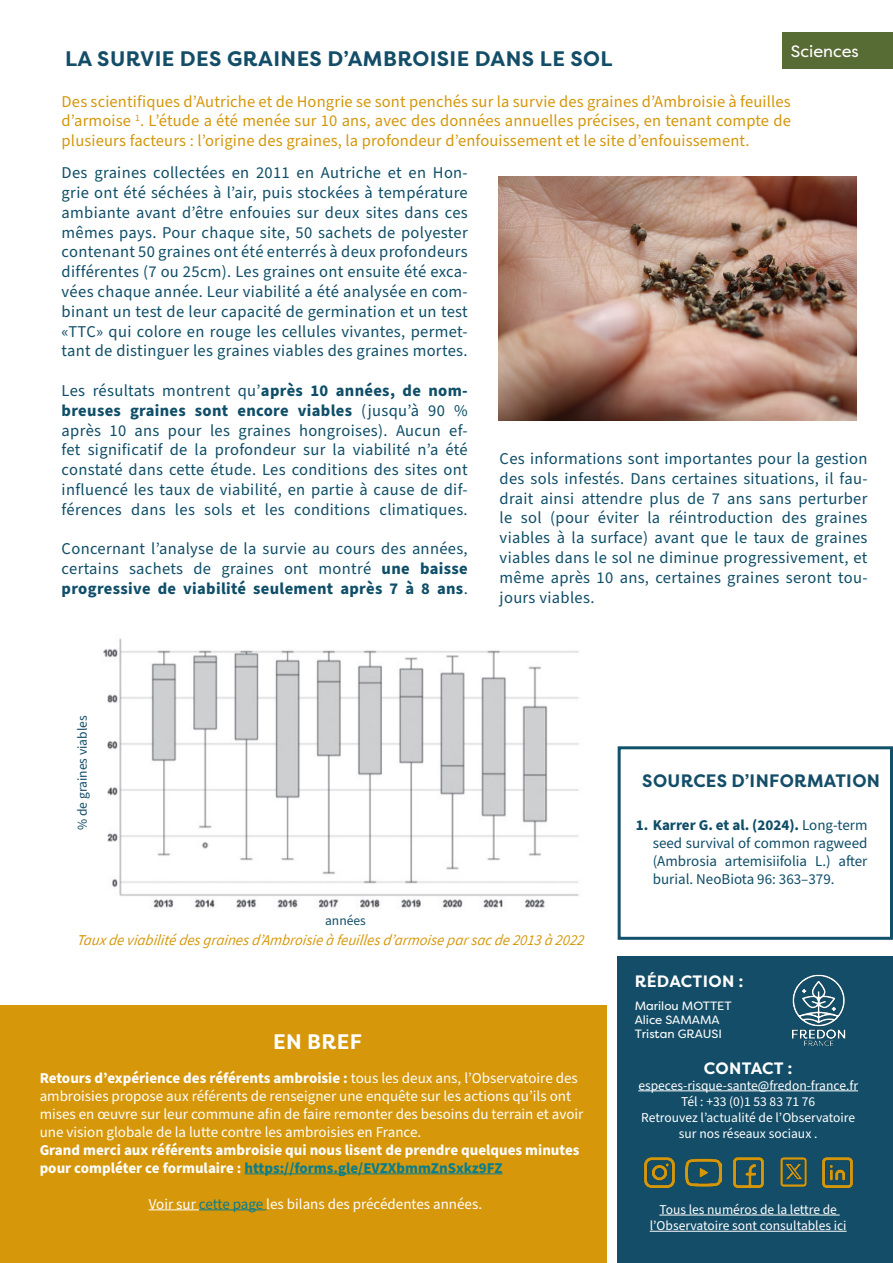
<style>
.page{position:relative;width:893px;height:1263px;background:#fff}
.page>*{position:absolute;margin:0;border:0;box-sizing:border-box;transform-origin:0 0}
.t1{font:700 21px "Filson Pro";letter-spacing:.02em;color:#134d67}
.t2{font:700 21px "Filson Pro";letter-spacing:.02em;color:#fff}
.t3{font:700 18px "Filson Pro";letter-spacing:.02em;color:#134d67}
.t4{font:16.5px/19.8px "Source Sans Pro";letter-spacing:.02em;color:#0f4e68;text-align:justify}
.t5{font:16.5px/19.8px "Source Sans Pro";letter-spacing:.01em;color:#d5970c;text-align:justify}
.t6{font:700 16.5px "Filson Pro";letter-spacing:.02em;color:#fff}
.t7{font:16.5px "Filson Pro";color:#fff}
.t8{font:15px/18px "Source Sans Pro";color:#fff}
.t9{font:700 15px/18px "Source Sans Pro";color:#fff}
.t10{font:15px/18px "Source Sans Pro";color:#0f4e68;text-align:justify}
.t11{font:italic 15px "Source Sans Pro";color:#d6970a}
.t12{font:13.5px/16.2px "Source Sans Pro";color:#fff;text-align:center}
.t13{font:13.5px "Source Sans Pro";color:#134d67}
.t14{font:12px/14.4px "Filson Pro";color:#fff}
.s1{font-weight:700}
.s2{color:#0a7d8d}
.s3{font-style:inherit}
</style>
<div class="page">
<div style="left:0;top:1006px;width:607px;height:257px;background:#d6970a"></div>
<div style="left:618px;top:957px;width:275px;height:306px;background:#134d67"></div>
<hr style="left:638px;top:1090px;width:220px;height:1px;background:#fff">
<img style="left:792px;top:974px;width:54px;height:73px">
<hr style="left:659px;top:1215px;width:181px;height:1px;background:#fff">
<hr style="left:650px;top:1231px;width:197px;height:1px;background:#fff">
<img style="left:644px;top:1157px;width:31px;height:31px">
<img style="left:686px;top:1158px;width:36px;height:29px">
<img style="left:733px;top:1157px;width:31px;height:31px">
<img style="left:780px;top:1157px;width:27px;height:30px">
<img style="left:822px;top:1157px;width:31px;height:31px">
<hr style="left:244px;top:1173px;width:258px;height:1px;background:#0a7d8d">
<hr style="left:149px;top:1209px;width:50px;height:1px;background:#fff">
<hr style="left:199px;top:1209px;width:67px;height:1px;background:#0a7d8d">
<div style="left:782px;top:33px;width:111px;height:36px;background:#576b35"></div>
<img style="left:103px;top:638px;width:476px;height:270px">
<div style="left:618px;top:746px;width:275px;height:194px;border:3px solid #115169"></div>
<img style="left:498px;top:176px;width:358px;height:245px">
<p class="t7" style="left:791px;top:40px;width:69px">Sciences</p>
<p class="t1" style="left:65px;top:46px;width:549px">LA SURVIE DES GRAINES D’AMBROISIE DANS LE SOL</p>
<p class="t5" style="left:62px;top:92px;width:731px">Des scientifiques d’Autriche et de Hongrie se sont penchés sur la survie des graines d’Ambroisie à feuilles d’armoise <sup>1</sup>. L’étude a été menée sur 10 ans, avec des données annuelles précises, en tenant compte de plusieurs facteurs : l’origine des graines, la profondeur d’enfouissement et le site d’enfouissement.</p>
<p class="t4" style="left:62px;top:163px;width:408px">Des graines collectées en 2011 en Autriche et en Hon&shy;grie ont été séchées à l’air, puis stockées à température ambiante avant d’être enfouies sur deux sites dans ces mêmes pays. Pour chaque site, 50 sachets de polyester contenant 50 graines ont été enterrés à deux profondeurs différentes (7 ou 25cm). Les graines ont ensuite été exca&shy;vées chaque année. Leur viabilité a été analysée en com&shy;binant un test de leur capacité de germination et un test «TTC» qui colore en rouge les cellules vivantes, permet&shy;tant de distinguer les graines viables des graines mortes.</p>
<p class="t4" style="left:62px;top:381px;width:408px">Les résultats montrent qu’<span class="s1">après 10 années, de nom&shy;breuses graines sont encore viables</span> (jusqu’à 90 % après 10 ans pour les graines hongroises). Aucun ef&shy;fet significatif de la profondeur sur la viabilité n’a été constaté dans cette étude. Les conditions des sites ont influencé les taux de viabilité, en partie à cause de dif&shy;férences dans les sols et les conditions climatiques.</p>
<p class="t4" style="left:62px;top:540px;width:408px">Concernant l’analyse de la survie au cours des années, certains sachets de graines ont montré <span class="s1">une baisse progressive de viabilité seulement après 7 à 8 ans</span>.</p>
<p class="t4" style="left:500px;top:449px;width:369px">Ces informations sont importantes pour la gestion des sols infestés. Dans certaines situations, il fau&shy;drait ainsi attendre plus de 7 ans sans perturber le sol (pour éviter la réintroduction des graines viables à la surface) avant que le taux de graines viables dans le sol ne diminue progressivement, et même après 10 ans, certaines graines seront tou&shy;jours viables.</p>
<p class="t13" style="left:73px;top:830px;width:116px;rotate:-90deg">% de graines viables</p>
<p class="t13" style="left:325px;top:911px;width:42px">années</p>
<p class="t11" style="left:77px;top:930px;width:510px">Taux de viabilité des graines d’Ambroisie à feuilles d’armoise par sac de 2013 à 2022</p>
<p class="t2" style="left:273px;top:1028px;width:90px">EN BREF</p>
<p class="t8" style="left:40px;top:1069px;width:545px"><span class="s1">Retours d’expérience des référents ambroisie :</span> tous les deux ans, l’Observatoire des ambroisies propose aux référents de renseigner une enquête sur les actions qu’ils ont mises en œuvre sur leur commune afin de faire remonter des besoins du terrain et avoir une vision globale de la lutte contre les ambroisies en France.</p>
<p class="t9" style="left:40px;top:1141px;width:541px">Grand merci aux référents ambroisie qui nous lisent de prendre quelques minutes pour compléter ce formulaire : <span class="s2">https://forms.gle/EVZXbmmZnSxkz9FZ</span></p>
<p class="t8" style="left:149px;top:1195px;width:335px">Voir sur <span class="s2">cette page</span> les bilans des précédentes années.</p>
<p class="t3" style="left:642px;top:769px;width:239px">SOURCES D’INFORMATION</p>
<p class="t10" style="left:653px;top:816px;width:216px;text-indent:-17px"><span class="s1">1. Karrer G. et al. (2024).</span> Long-term seed survival of common ragweed (Ambrosia artemisiifolia L.) after burial. NeoBiota 96: 363–379.</p>
<p class="t6" style="left:635px;top:970px;width:110px">RÉDACTION :</p>
<p class="t14" style="left:635px;top:998px;width:98px">Marilou MOTTET<br>Alice SAMAMA<br><span class="s3">T</span>ristan <span class="s3">GRAUSI</span></p>
<p class="t6" style="left:704px;top:1057px;width:90px">CONTACT :</p>
<p class="t12" style="left:638px;top:1078px;width:221px">especes-risque-sante@fredon-france.fr Tél : +33 (0)1 53 83 71 76<br>Retrouvez l’actualité de l’Observatoire sur nos réseaux sociaux .</p>
<p class="t12" style="left:650px;top:1202px;width:198px">Tous les numéros de la lettre de l’Observatoire sont consultables ici</p>
</div>
